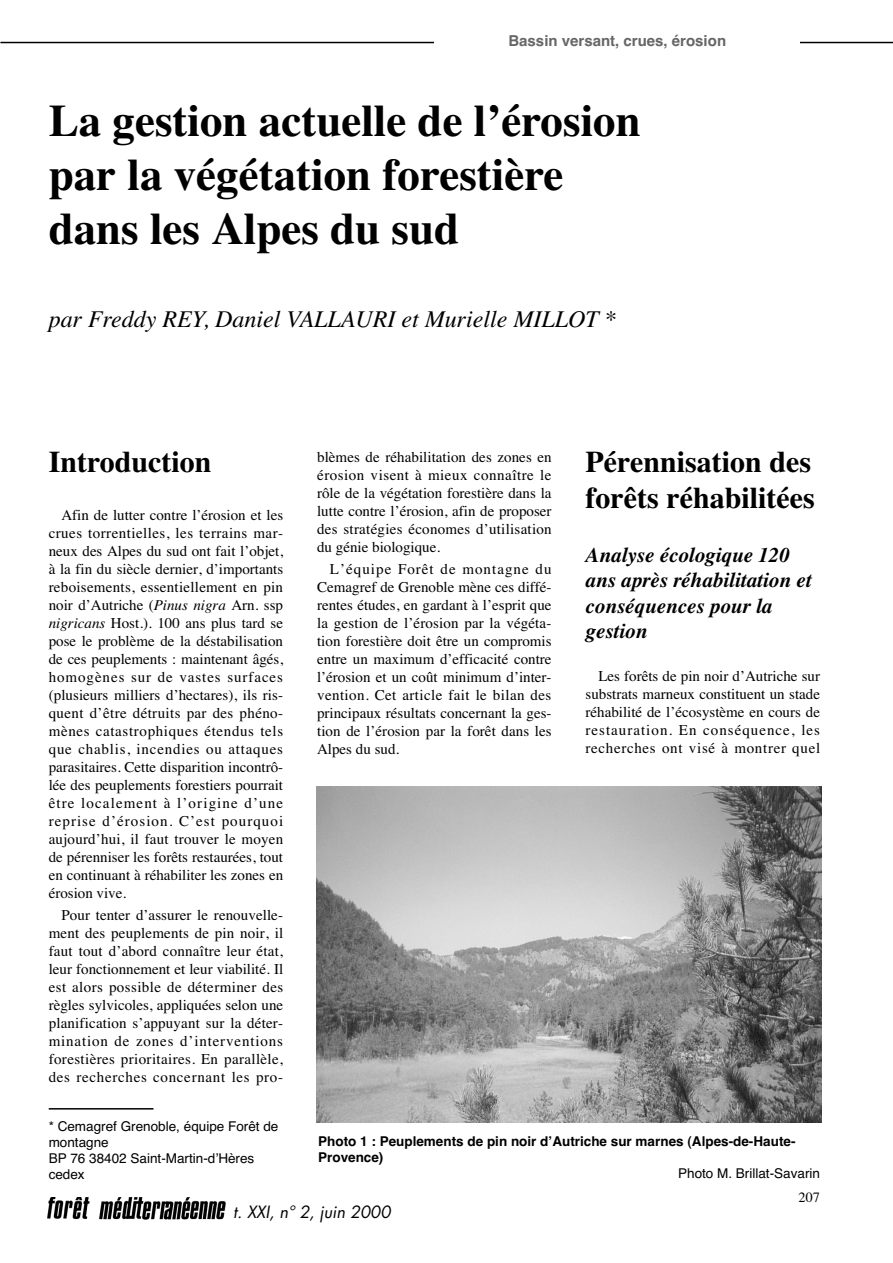
<style>
.page{position:relative;width:893px;height:1263px;background:#fff}
.page>*{position:absolute;margin:0;border:0;box-sizing:border-box;transform-origin:0 0}
.t1{font:700 45px/54px "Times";color:#000}
.t2{font:700 30px/36px "Times";color:#000}
.t3{font:italic 24px "Times";color:#000}
.t4{font:italic 700 21px/25.2px "Times";color:#000}
.t5{font:italic 16.5px "Futura";letter-spacing:-.005em;color:#000}
.t6{font:15px/18px "Times";letter-spacing:.015em;color:#000;text-align:justify}
.t7{font:700 15px "Helvetica";color:#666}
.t8{font:14.25px "Times";color:#000}
.t9{font:13.5px/16.2px "Helvetica";color:#000}
.t10{font:700 13.5px/16.2px "Helvetica";color:#000}
.s1{font-style:italic}
</style>
<div class="page">
<hr style="left:0;top:42px;width:892px;height:1px;background:#000">
<div style="left:434px;top:21px;width:366px;height:43px;background:#fff"></div>
<hr style="left:49px;top:1108px;width:104px;height:2px;background:#000">
<img style="left:316px;top:787px;width:505px;height:336px">
<img style="left:47px;top:1197px;width:179px;height:23px">
<p class="t7" style="left:508px;top:31px;width:219px">Bassin versant, crues, érosion</p>
<h1 class="t1" style="left:49px;top:96px;width:593px">La gestion actuelle de l’érosion par la végétation forestière dans les Alpes du sud</h1>
<h3 class="t3" style="left:49px;top:304px;width:569px">par Freddy REY, Daniel VALLAURI et Murielle MILLOT *</h3>
<h2 class="t2" style="left:49px;top:445px;width:164px">Introduction</h2>
<p class="t6" style="left:49px;top:507px;width:236px;text-indent:13px">Afin de lutter contre l’érosion et les crues torrentielles, les terrains mar&shy;neux des Alpes du sud ont fait l’objet, à la fin du siècle dernier, d’importants reboisements, essentiellement en pin noir d’Autriche (<span class="s1">Pinus nigra</span> Arn. ssp <span class="s1">nigricans</span> Host.). 100 ans plus tard se pose le problème de la déstabilisation de ces peuplements : maintenant âgés, homogènes sur de vastes surfaces (plusieurs milliers d’hectares), ils ris&shy;quent d’être détruits par des phéno&shy;mènes catastrophiques étendus tels que chablis, incendies ou attaques parasitaires. Cette disparition incontrô&shy;lée des peuplements forestiers pourrait être localement à l’origine d’une reprise d’érosion. C’est pourquoi aujourd’hui, il faut trouver le moyen de pérenniser les forêts restaurées, tout en continuant à réhabiliter les zones en érosion vive.</p>
<p class="t6" style="left:49px;top:907px;width:236px;text-indent:13px">Pour tenter d’assurer le renouvelle&shy;ment des peuplements de pin noir, il faut tout d’abord connaître leur état, leur fonctionnement et leur viabilité. Il est alors possible de déterminer des règles sylvicoles, appliquées selon une planification s’appuyant sur la déter&shy;mination de zones d’interventions forestières prioritaires. En parallèle, des recherches concernant les pro-</p>
<p class="t6" style="left:317px;top:448px;width:236px">blèmes de réhabilitation des zones en érosion visent à mieux connaître le rôle de la végétation forestière dans la lutte contre l’érosion, afin de proposer des stratégies économes d’utilisation du génie biologique.</p>
<p class="t6" style="left:317px;top:561px;width:236px;text-indent:13px">L’équipe Forêt de montagne du Cemagref de Grenoble mène ces diffé&shy;rentes études, en gardant à l’esprit que la gestion de l’érosion par la végéta&shy;tion forestière doit être un compromis entre un maximum d’efficacité contre l’érosion et un coût minimum d’inter&shy;vention. Cet article fait le bilan des principaux résultats concernant la ges&shy;tion de l’érosion par la forêt dans les Alpes du sud.</p>
<h2 class="t2" style="left:585px;top:445px;width:231px">Pérennisation des forêts réhabilitées</h2>
<h3 class="t4" style="left:585px;top:543px;width:227px">Analyse écologique 120 ans après réhabilitation et conséquences pour la gestion</h3>
<p class="t6" style="left:585px;top:668px;width:236px;text-indent:13px">Les forêts de pin noir d’Autriche sur substrats marneux constituent un stade réhabilité de l’écosystème en cours de restauration. En conséquence, les recherches ont visé à montrer quel</p>
<p class="t9" style="left:49px;top:1119px;width:231px">* Cemagref Grenoble, équipe Forêt de montagne<br>BP 76 38402 Saint-Martin-d’Hères cedex</p>
<p class="t10" style="left:318px;top:1134px;width:479px">Photo 1 : Peuplements de pin noir d’Autriche sur marnes (Alpes-de-Haute-<br>Provence)</p>
<p class="t9" style="left:678px;top:1166px;width:143px">Photo M. Brillat-Savarin</p>
<p class="t5" style="left:233px;top:1200px;width:159px">t. XXI, n° 2, juin 2000</p>
<p class="t8" style="left:798px;top:1188px;width:23px">207</p>
</div>
